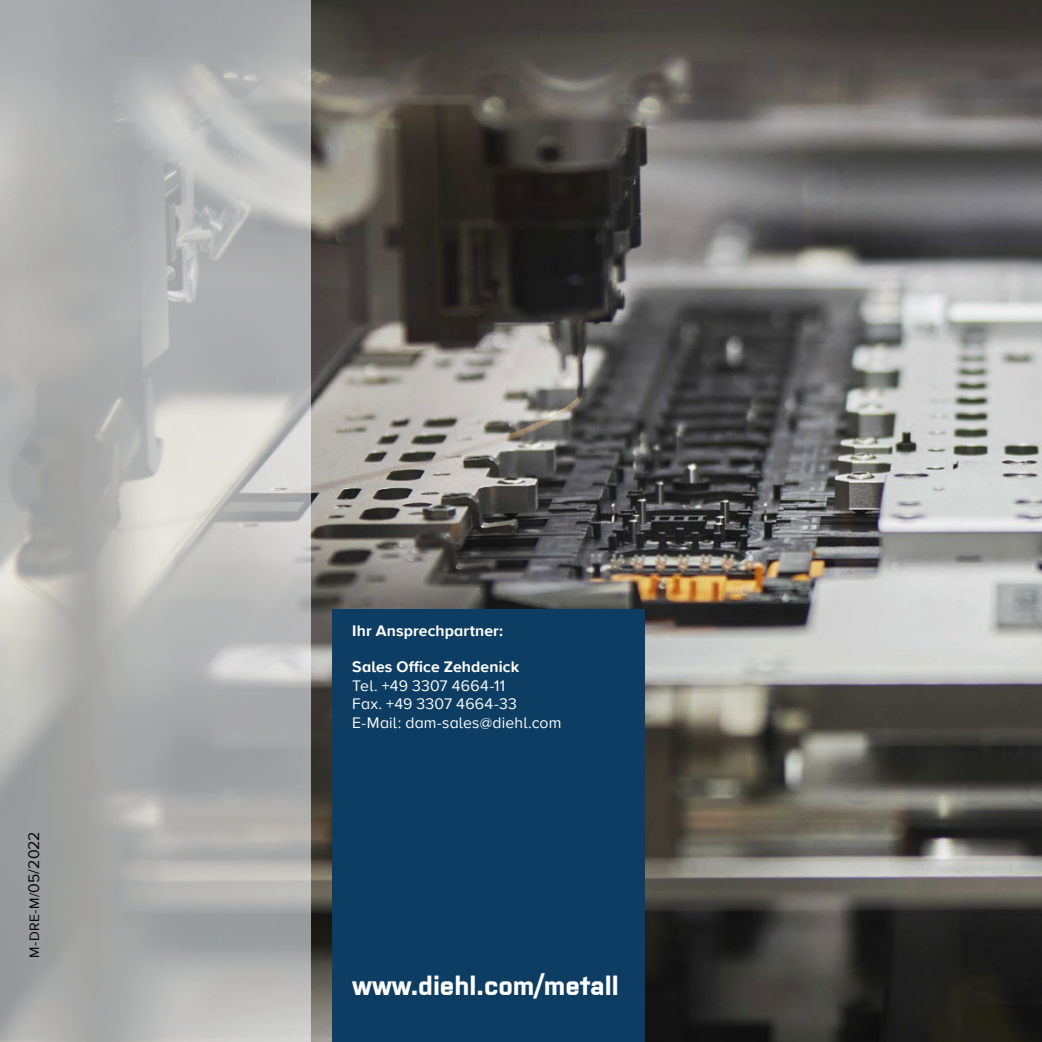
<style>
.page{position:relative;width:1042px;height:1042px;background:#fff}
.page>*{position:absolute;margin:0;border:0;box-sizing:border-box;transform-origin:0 0}
.t1{font:700 26.25px "Purista";color:#fff}
.t2{font:15.75px/18.4px "Proxima Nova A";letter-spacing:.01em;color:#fff}
.t3{font:700 15.75px "Proxima Nova A";letter-spacing:.01em;color:#fff}
.t4{font:14px "Proxima Nova A";color:#000}
.s1{font-size:15.75px}
</style>
<div class="page">
<img style="left:310px;top:0;width:732px;height:1042px">
<svg style="left:0;top:0;width:310px;height:1042px;background:#b2b2b1"></svg>
<div style="left:332px;top:609px;width:313px;height:433px;background:#0d3d62"></div>
<p class="t4" style="left:24px;top:957px;width:128px;rotate:-90deg">M-DRE-M/<span class="s1">05/2022</span></p>
<p class="t3" style="left:352px;top:619px;width:152px">Ihr Ansprechpartner:</p>
<p class="t3" style="left:352px;top:655px;width:168px">Sales Office Zehdenick</p>
<p class="t2" style="left:352px;top:676px;width:211px">Tel. +49 3307 4664-11<br>Fax. +49 3307 4664-33<br>E-Mail: dam-sales@diehl.com</p>
<h1 class="t1" style="left:352px;top:967px;width:268px">www.diehl.com/metall</h1>
</div>
